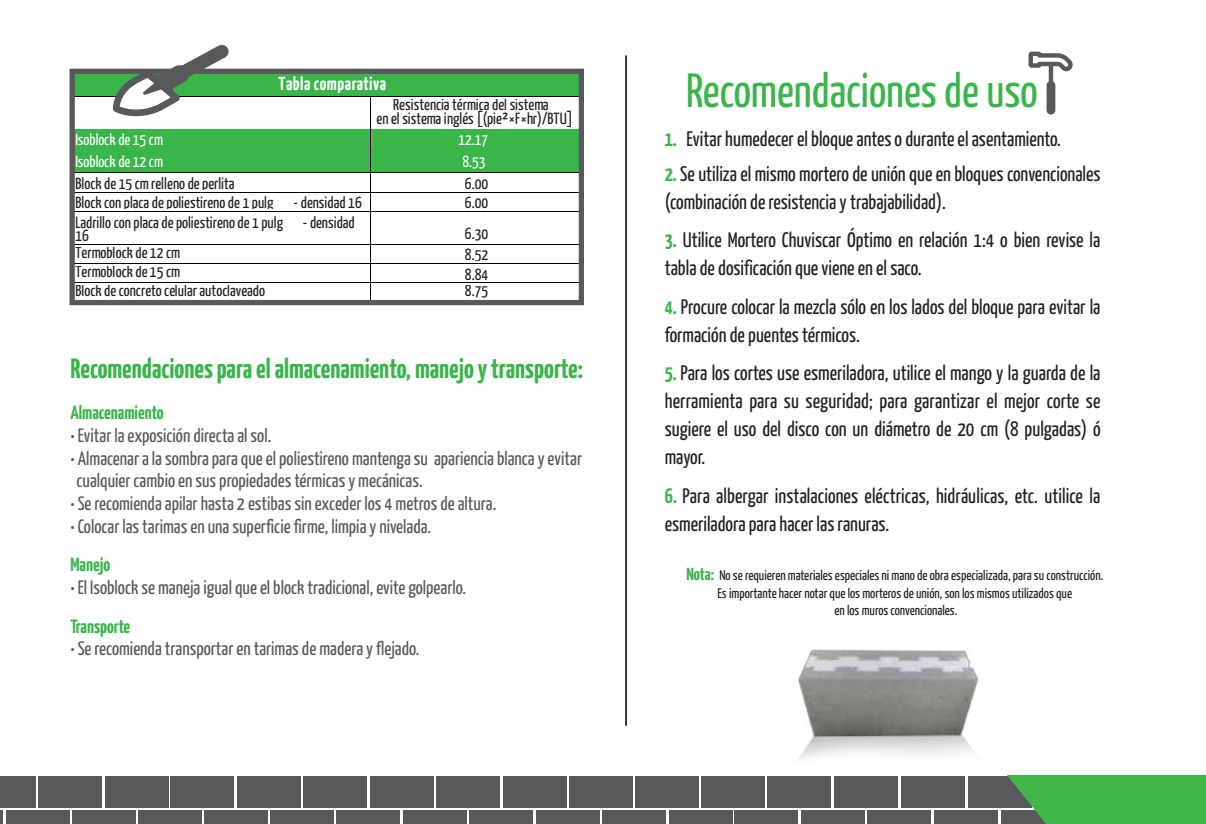
<style>
.page{position:relative;width:1206px;height:824px;background:#fff}
.page>*{position:absolute;margin:0;border:0;box-sizing:border-box;transform-origin:0 0}
.t1{font:47.95px "Yanone Kaffeesatz";color:#39b54a}
.t2{font:700 27.82px "Yanone Kaffeesatz";color:#39b54a}
.t3{font:21px/28px "Yanone Kaffeesatz";color:#231f20}
.t4{font:19.25px/22.8px "Yanone Kaffeesatz";color:#58595b}
.t5{font:700 19.25px "Yanone Kaffeesatz";color:#39b54a}
.t6{font:700 18.72px "Yanone Kaffeesatz";letter-spacing:.025em;color:#fff}
.t7{font:16.1px/13.5px "Yanone Kaffeesatz";letter-spacing:.005em;color:#231f20;text-align:center}
.t8{font:16.1px "Yanone Kaffeesatz";letter-spacing:-.005em;color:#fff}
.t9{font:14px/17.5px "Yanone Kaffeesatz";color:#231f20;text-align:center}
.s1{font-weight:700;color:#39b54a}
.s2{font-weight:700;font-size:17.5px;color:#39b54a}
</style>
<div class="page">
<hr style="left:625px;top:55px;width:2px;height:670px;background:#231f20">
<img style="left:798px;top:649px;width:181px;height:146px">
<div style="left:967px;top:775px;width:64px;height:32px;background:#58595b"></div>
<div style="left:900px;top:775px;width:64px;height:32px;background:#58595b"></div>
<div style="left:834px;top:775px;width:63px;height:32px;background:#58595b"></div>
<div style="left:767px;top:775px;width:64px;height:32px;background:#58595b"></div>
<div style="left:701px;top:775px;width:63px;height:32px;background:#58595b"></div>
<div style="left:934px;top:809px;width:64px;height:14px;background:#58595b"></div>
<div style="left:1000px;top:809px;width:64px;height:14px;background:#58595b"></div>
<div style="left:867px;top:809px;width:64px;height:14px;background:#58595b"></div>
<div style="left:801px;top:809px;width:63px;height:14px;background:#58595b"></div>
<div style="left:734px;top:809px;width:64px;height:14px;background:#58595b"></div>
<div style="left:635px;top:775px;width:64px;height:32px;background:#58595b"></div>
<div style="left:569px;top:775px;width:63px;height:32px;background:#58595b"></div>
<div style="left:668px;top:809px;width:64px;height:14px;background:#58595b"></div>
<div style="left:602px;top:809px;width:64px;height:14px;background:#58595b"></div>
<div style="left:503px;top:775px;width:63px;height:32px;background:#58595b"></div>
<div style="left:436px;top:775px;width:64px;height:32px;background:#58595b"></div>
<div style="left:536px;top:809px;width:64px;height:14px;background:#58595b"></div>
<div style="left:469px;top:809px;width:64px;height:14px;background:#58595b"></div>
<div style="left:370px;top:775px;width:63px;height:32px;background:#58595b"></div>
<div style="left:303px;top:775px;width:64px;height:32px;background:#58595b"></div>
<div style="left:403px;top:809px;width:64px;height:14px;background:#58595b"></div>
<div style="left:336px;top:809px;width:64px;height:14px;background:#58595b"></div>
<div style="left:237px;top:775px;width:64px;height:32px;background:#58595b"></div>
<div style="left:171px;top:775px;width:63px;height:32px;background:#58595b"></div>
<div style="left:270px;top:809px;width:64px;height:14px;background:#58595b"></div>
<div style="left:204px;top:809px;width:63px;height:14px;background:#58595b"></div>
<div style="left:105px;top:775px;width:63px;height:32px;background:#58595b"></div>
<div style="left:38px;top:775px;width:64px;height:32px;background:#58595b"></div>
<div style="left:138px;top:809px;width:64px;height:14px;background:#58595b"></div>
<div style="left:72px;top:809px;width:63px;height:14px;background:#58595b"></div>
<div style="left:0;top:775px;width:36px;height:32px;background:#58595b"></div>
<div style="left:6px;top:809px;width:63px;height:14px;background:#58595b"></div>
<hr style="left:0;top:809px;width:3px;height:14px;background:#58595b">
<svg style="left:1006px;top:775px;width:200px;height:48px;background:#46ad4b"></svg>
<div style="left:75px;top:75px;width:504px;height:19px;background:#39b54a"></div>
<hr style="left:73px;top:93px;width:509px;height:3px;background:#39b54a">
<hr style="left:73px;top:96px;width:297px;height:1px;background:#010101">
<hr style="left:371px;top:96px;width:210px;height:1px;background:#010101">
<hr style="left:370px;top:99px;width:1px;height:30px;background:#010101">
<div style="left:73px;top:130px;width:297px;height:21px;background:#39b54a"></div>
<div style="left:371px;top:130px;width:210px;height:21px;background:#6ba94e"></div>
<div style="left:373px;top:132px;width:206px;height:16px;background:#39b54a"></div>
<hr style="left:73px;top:129px;width:297px;height:3px;background:#39b54a">
<hr style="left:371px;top:129px;width:210px;height:3px;background:#39b54a">
<hr style="left:371px;top:148px;width:211px;height:2px;background:#39b54a">
<div style="left:75px;top:154px;width:293px;height:16px;background:#39b54a"></div>
<div style="left:373px;top:154px;width:206px;height:16px;background:#39b54a"></div>
<hr style="left:73px;top:151px;width:297px;height:3px;background:#39b54a">
<hr style="left:371px;top:151px;width:210px;height:3px;background:#39b54a">
<hr style="left:73px;top:170px;width:298px;height:2px;background:#39b54a">
<hr style="left:371px;top:170px;width:211px;height:2px;background:#39b54a">
<hr style="left:73px;top:172px;width:297px;height:1px;background:#010101">
<hr style="left:371px;top:172px;width:210px;height:1px;background:#010101">
<hr style="left:73px;top:192px;width:297px;height:1px;background:#010101">
<hr style="left:371px;top:192px;width:210px;height:1px;background:#010101">
<hr style="left:73px;top:211px;width:297px;height:1px;background:#010101">
<svg style="left:370px;top:129px;width:1px;height:85px"></svg>
<hr style="left:371px;top:211px;width:210px;height:1px;background:#010101">
<hr style="left:370px;top:214px;width:1px;height:30px;background:#010101">
<hr style="left:73px;top:244px;width:297px;height:1px;background:#010101">
<hr style="left:371px;top:244px;width:210px;height:1px;background:#010101">
<hr style="left:73px;top:263px;width:297px;height:1px;background:#010101">
<hr style="left:371px;top:263px;width:210px;height:1px;background:#010101">
<hr style="left:73px;top:282px;width:297px;height:1px;background:#010101">
<hr style="left:371px;top:282px;width:210px;height:1px;background:#010101">
<svg style="left:370px;top:244px;width:1px;height:55px"></svg>
<div style="left:70px;top:69px;width:514px;height:236px;border:5px solid #58595b"></div>
<svg style="left:109px;top:44px;width:131px;height:73px"></svg>
<div style="left:1048px;top:61px;width:5px;height:24px;background:#58595b"></div>
<div style="left:1046px;top:85px;width:9px;height:25px;background:#58595b"></div>
<svg style="left:1028px;top:51px;width:45px;height:24px"></svg>
<p class="t6" style="left:278px;top:72px;width:109px">Tabla comparativa</p>
<p class="t7" style="left:376px;top:97px;width:198px">Resistencia térmica del sistema<br>en el sistema inglés [(pie²×F×hr)/BTU]</p>
<p class="t8" style="left:75px;top:130px;width:89px">Isoblock de 15 cm</p>
<p class="t8" style="left:458px;top:130px;width:31px">12.17</p>
<p class="t8" style="left:75px;top:151px;width:89px">Isoblock de 12 cm</p>
<p class="t8" style="left:462px;top:151px;width:25px">8.53</p>
<p class="t7" style="left:75px;top:176px;width:160px">Block de 15 cmrelleno de perlita</p>
<p class="t7" style="left:465px;top:176px;width:25px">6.00</p>
<p class="t7" style="left:75px;top:195px;width:288px">Block conplaca depoliestireno de 1 pulg - densidad 16</p>
<p class="t7" style="left:465px;top:195px;width:25px">6.00</p>
<p class="t7" style="left:75px;top:215px;width:281px;text-align:left">Ladrillo conplaca depoliestireno de 1 pulg - densidad<br>16</p>
<p class="t7" style="left:465px;top:226px;width:25px">6.30</p>
<p class="t7" style="left:75px;top:245px;width:106px">Termoblock de 12 cm</p>
<p class="t7" style="left:465px;top:247px;width:25px">8.52</p>
<p class="t7" style="left:75px;top:264px;width:106px">Termoblock de 15 cm</p>
<p class="t7" style="left:465px;top:267px;width:25px">8.84</p>
<p class="t7" style="left:75px;top:283px;width:191px">Block de concreto celularautoclaveado</p>
<p class="t7" style="left:465px;top:283px;width:25px">8.75</p>
<h2 class="t2" style="left:71px;top:351px;width:513px">Recomendaciones para el almacenamiento, manejo y transporte:</h2>
<p class="t5" style="left:70px;top:400px;width:95px">Almacenamiento</p>
<p class="t4" style="left:70px;top:423px;width:202px">• Evitar la exposición directa al sol.</p>
<p class="t4" style="left:76px;top:446px;width:507px;text-indent:-6px">• Almacenar a la sombra para que el poliestireno mantenga su apariencia blanca y evitar cualquier cambio en sus propiedades térmicas y mecánicas.</p>
<p class="t4" style="left:70px;top:491px;width:427px">• Se recomienda apilar hasta 2 estibas sin exceder los 4 metros de altura.</p>
<p class="t4" style="left:70px;top:514px;width:362px">• Colocar las tarimas en una superficie firme, limpia y nivelada.</p>
<p class="t5" style="left:70px;top:553px;width:41px">Manejo</p>
<p class="t4" style="left:70px;top:575px;width:397px">• El Isoblock se maneja igual que el block tradicional, evite golpearlo.</p>
<p class="t5" style="left:70px;top:614px;width:61px">Transporte</p>
<p class="t4" style="left:70px;top:636px;width:350px">• Se recomienda transportar en tarimas de madera y flejado.</p>
<h1 class="t1" style="left:686px;top:61px;width:353px">Recomendaciones de uso</h1>
<p class="t3" style="left:665px;top:124px;width:397px"><span class="s1">1.</span> Evitar humedecer el bloque antes o durante el asentamiento.</p>
<p class="t3" style="left:665px;top:159px;width:437px"><span class="s1">2.</span> Se utiliza el mismo mortero de unión que en bloques convencionales (combinación de resistencia y trabajabilidad).</p>
<p class="t3" style="left:665px;top:225px;width:437px"><span class="s1">3.</span> Utilice Mortero Chuviscar Óptimo en relación 1:4 o bien revise la tabla de dosificación que viene en el saco.</p>
<p class="t3" style="left:665px;top:292px;width:437px"><span class="s1">4.</span> Procure colocar la mezcla sólo en los lados del bloque para evitar la formación de puentes térmicos.</p>
<p class="t3" style="left:665px;top:358px;width:437px;text-align:justify"><span class="s1">5.</span> Para los cortes use esmeriladora, utilice el mango y la guarda de la herramienta para su seguridad; para garantizar el mejor corte se sugiere el uso del disco con un diámetro de 20 cm (8 pulgadas) ó mayor.</p>
<p class="t3" style="left:665px;top:481px;width:437px"><span class="s1">6.</span> Para albergar instalaciones eléctricas, hidráulicas, etc. utilice la esmeriladora para hacer las ranuras.</p>
<p class="t9" style="left:686px;top:566px;width:418px"><span class="s2">Nota:</span> No se requieren materiales especiales ni mano de obra especializada, para su construcción.<br>Es importante hacer notar que los morteros de unión, son los mismos utilizados que<br>en los muros convencionales.</p>
</div>
